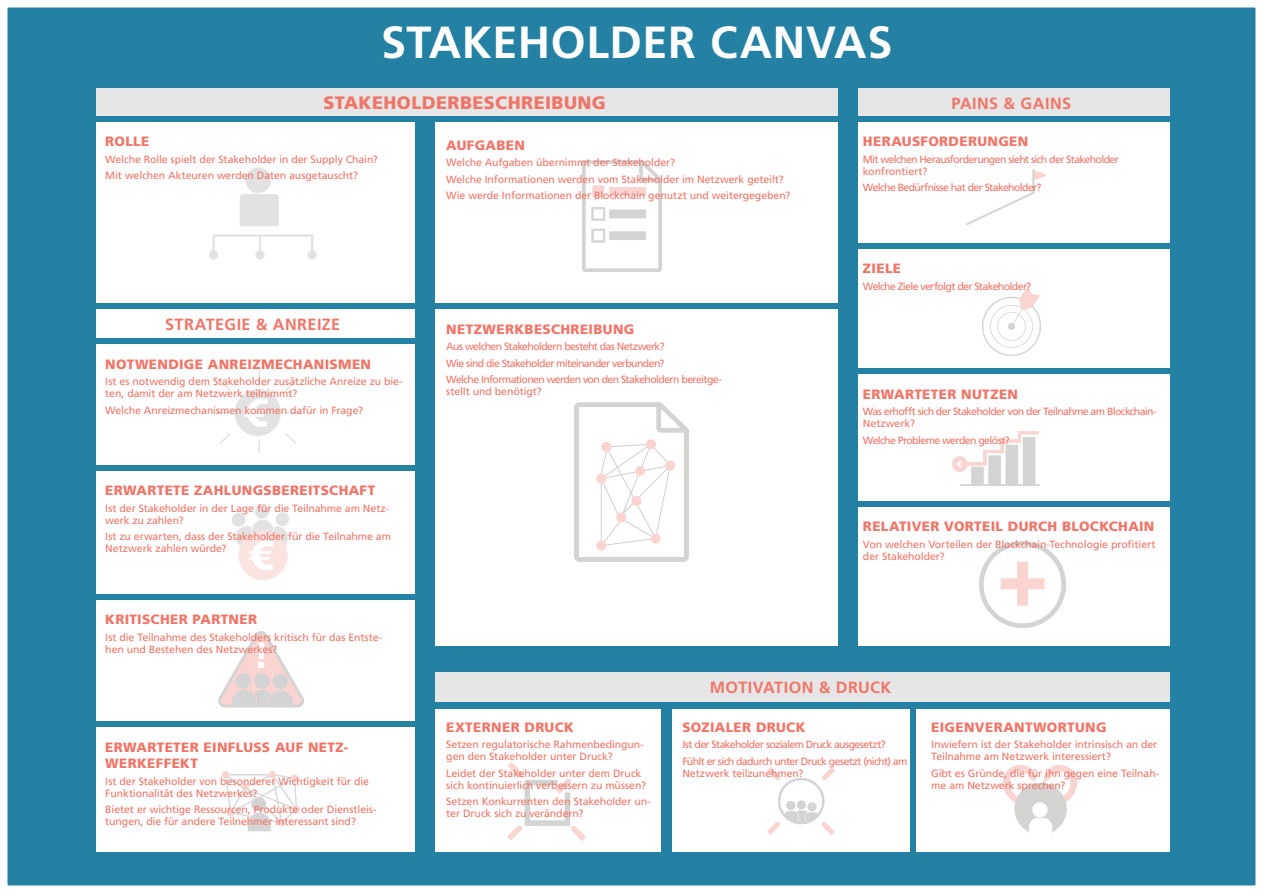
<style>
.page{position:relative;width:1263px;height:893px;background:#fff}
.page>*{position:absolute;margin:0;border:0;box-sizing:border-box;transform-origin:0 0}
.t1{font:700 45px "Frutiger LT Com";letter-spacing:.01em;color:#fff}
.t2{font:900 18px "Frutiger LT Com";letter-spacing:.025em;color:#f07568}
.t3{font:700 16.2px "Frutiger LT Com";letter-spacing:.025em;color:#f07568}
.t4{font:900 13.5px/16.2px "Frutiger LT Com";letter-spacing:.025em;color:#f07568}
.t5{font:10.5px/12px "Frutiger LT Com";letter-spacing:-.01em;color:#f07568}
.t6{font:10.5px/12px "Frutiger LT Com";letter-spacing:-.055em;color:#f07568}
.t7{font:10.5px "Frutiger LT Com";letter-spacing:-.06em;color:#f07568}
</style>
<div class="page">
<div style="left:4px;top:4px;width:1255px;height:885px;background:#2581a3"></div>
<div style="left:0;top:0;width:1263px;height:893px;border:8px solid #fff"></div>
<div style="left:94px;top:119px;width:325px;height:185px;background:#fff"></div>
<div style="left:429px;top:119px;width:410px;height:190px;background:#fff"></div>
<div style="left:94px;top:309px;width:325px;height:29px;background:#fff"></div>
<div style="left:94px;top:341px;width:325px;height:127px;background:#fff"></div>
<div style="left:94px;top:471px;width:325px;height:126px;background:#fff"></div>
<div style="left:94px;top:599px;width:325px;height:124px;background:#fff"></div>
<div style="left:94px;top:724px;width:325px;height:142px;background:#fff"></div>
<div style="left:429px;top:309px;width:410px;height:343px;background:#fff"></div>
<div style="left:429px;top:707px;width:234px;height:159px;background:#fff"></div>
<div style="left:672px;top:707px;width:245px;height:159px;background:#fff"></div>
<div style="left:915px;top:707px;width:255px;height:159px;background:#fff"></div>
<div style="left:853px;top:119px;width:317px;height:124px;background:#fff"></div>
<div style="left:853px;top:248px;width:317px;height:128px;background:#fff"></div>
<div style="left:853px;top:374px;width:317px;height:132px;background:#fff"></div>
<div style="left:853px;top:506px;width:317px;height:143px;background:#fff"></div>
<div style="left:94px;top:88px;width:745px;height:29px;background:#e6e6e6"></div>
<div style="left:429px;top:672px;width:741px;height:30px;background:#e6e6e6"></div>
<div style="left:853px;top:88px;width:317px;height:29px;background:#e6e6e6"></div>
<img style="left:967px;top:169px;width:78px;height:56px">
<img style="left:209px;top:167px;width:108px;height:93px">
<img style="left:583px;top:161px;width:79px;height:110px">
<img style="left:216px;top:370px;width:84px;height:83px">
<img style="left:507px;top:763px;width:78px;height:77px">
<img style="left:232px;top:505px;width:57px;height:74px">
<img style="left:218px;top:631px;width:85px;height:77px">
<img style="left:222px;top:771px;width:77px;height:60px">
<img style="left:574px;top:403px;width:114px;height:159px">
<img style="left:982px;top:288px;width:58px;height:68px">
<img style="left:952px;top:431px;width:87px;height:54px">
<img style="left:979px;top:541px;width:86px;height:86px">
<img style="left:767px;top:768px;width:67px;height:67px">
<img style="left:1003px;top:766px;width:73px;height:67px">
<div style="left:94px;top:304px;width:759px;height:5px;background:#2581a3"></div>
<div style="left:838px;top:88px;width:19px;height:564px;background:#2581a3"></div>
<div style="left:853px;top:369px;width:378px;height:5px;background:#2581a3"></div>
<div style="left:856px;top:501px;width:379px;height:5px;background:#2581a3"></div>
<div style="left:428px;top:647px;width:766px;height:5px;background:#2581a3"></div>
<div style="left:419px;top:703px;width:786px;height:6px;background:#2581a3"></div>
<div style="left:70px;top:88px;width:26px;height:784px;background:#2581a3"></div>
<div style="left:416px;top:118px;width:19px;height:738px;background:#2581a3"></div>
<div style="left:41px;top:465px;width:378px;height:5px;background:#2581a3"></div>
<div style="left:49px;top:594px;width:379px;height:5px;background:#2581a3"></div>
<div style="left:50px;top:722px;width:379px;height:5px;background:#2581a3"></div>
<div style="left:17px;top:338px;width:412px;height:6px;background:#2581a3"></div>
<div style="left:76px;top:116px;width:1102px;height:6px;background:#2581a3"></div>
<div style="left:85px;top:853px;width:1093px;height:26px;background:#2581a3"></div>
<div style="left:661px;top:707px;width:6px;height:153px;background:#2581a3"></div>
<div style="left:910px;top:707px;width:6px;height:153px;background:#2581a3"></div>
<p class="t1" style="left:381px;top:16px;width:513px">STAKEHOLDER CANVAS</p>
<p class="t2" style="left:324px;top:92px;width:284px">STAKEHOLDERBESCHREIBUNG</p>
<p class="t3" style="left:951px;top:93px;width:121px">PAINS &amp; GAINS</p>
<p class="t4" style="left:105px;top:133px;width:45px">ROLLE</p>
<p class="t5" style="left:105px;top:153px;width:274px">Welche Rolle spielt der Stakeholder in der Supply Chain?</p>
<p class="t5" style="left:105px;top:170px;width:254px">Mit welchen Akteuren werden Daten ausgetauscht?</p>
<p class="t3" style="left:165px;top:315px;width:177px">STRATEGIE &amp; ANREIZE</p>
<p class="t4" style="left:105px;top:356px;width:267px">NOTWENDIGE ANREIZMECHANISMEN</p>
<p class="t5" style="left:105px;top:375px;width:299px">Ist es notwendig dem Stakeholder zusätzliche Anreize zu bie&shy;ten, damit der am Netzwerk teilnimmt?</p>
<p class="t5" style="left:105px;top:404px;width:259px">Welche Anreizmechanismen kommen dafür in Frage?</p>
<p class="t4" style="left:105px;top:482px;width:271px">ERWARTETE ZAHLUNGSBEREITSCHAFT</p>
<p class="t5" style="left:105px;top:502px;width:285px">Ist der Stakeholder in der Lage für die Teilnahme am Netz&shy;werk zu zahlen?</p>
<p class="t5" style="left:105px;top:531px;width:287px">Ist zu erwarten, dass der Stakeholder für die Teilnahme am</p>
<p class="t5" style="left:105px;top:543px;width:123px">Netzwerk zahlen würde?</p>
<p class="t4" style="left:105px;top:611px;width:153px">KRITISCHER PARTNER</p>
<p class="t5" style="left:105px;top:631px;width:278px">Ist die Teilnahme des Stakeholders kritisch für das Entste&shy;hen und Bestehen des Netzwerkes?</p>
<p class="t4" style="left:105px;top:739px;width:244px">ERWARTETER EINFLUSS AUF NETZ-<br>WERKEFFEKT</p>
<p class="t5" style="left:105px;top:775px;width:265px">Ist der Stakeholder von besonderer Wichtigkeit für die</p>
<p class="t5" style="left:105px;top:787px;width:153px">Funktionalität des Netzwerkes?</p>
<p class="t5" style="left:105px;top:803px;width:273px">Bietet er wichtige Ressourcen, Produkte oder Dienstleis&shy;tungen, die für andere Teilnehmer interessant sind?</p>
<p class="t4" style="left:446px;top:137px;width:80px">AUFGABEN</p>
<p class="t5" style="left:446px;top:157px;width:230px">Welche Aufgaben übernimmt der Stakeholder?</p>
<p class="t5" style="left:446px;top:173px;width:339px">Welche Informationen werden vom Stakeholder im Netzwerk geteilt?</p>
<p class="t5" style="left:446px;top:190px;width:345px">Wie werde Informationen der Blockchain genutzt und weitergegeben?</p>
<p class="t4" style="left:446px;top:321px;width:189px">NETZWERKBESCHREIBUNG</p>
<p class="t6" style="left:446px;top:341px;width:220px">Aus welchen Stakeholdern besteht das Netzwerk?</p>
<p class="t7" style="left:446px;top:357px;width:220px">Wie sind die Stakeholder miteinander verbunden?</p>
<p class="t6" style="left:446px;top:374px;width:277px">Welche Informationen werden von den Stakeholdern bereitge&shy;stellt und benötigt?</p>
<p class="t4" style="left:863px;top:133px;width:167px">HERAUSFORDERUNGEN</p>
<p class="t6" style="left:863px;top:153px;width:257px">Mit welchen Herausforderungen sieht sich der Stakeholder konfrontiert?</p>
<p class="t6" style="left:863px;top:182px;width:180px">Welche Bedürfnisse hat der Stakeholder?</p>
<p class="t4" style="left:863px;top:260px;width:40px">ZIELE</p>
<p class="t7" style="left:863px;top:280px;width:170px">Welche Ziele verfolgt der Stakeholder?</p>
<p class="t4" style="left:863px;top:386px;width:157px">ERWARTETER NUTZEN</p>
<p class="t7" style="left:863px;top:405px;width:295px">Was erhofft sich der Stakeholder von der Teilnahme am Blockchain-</p>
<p class="t5" style="left:863px;top:417px;width:54px">Netzwerk?</p>
<p class="t6" style="left:863px;top:434px;width:148px">Welche Probleme werden gelöst?</p>
<p class="t4" style="left:863px;top:518px;width:293px">RELATIVER VORTEIL DURCH BLOCKCHAIN</p>
<p class="t5" style="left:863px;top:538px;width:294px">Von welchen Vorteilen der Blockchain-Technologie profitiert der Stakeholder?</p>
<p class="t4" style="left:446px;top:719px;width:129px">EXTERNER DRUCK</p>
<p class="t5" style="left:446px;top:739px;width:199px">Setzen regulatorische Rahmenbedingun&shy;gen den Stakeholder unter Druck?</p>
<p class="t5" style="left:446px;top:767px;width:201px">Leidet der Stakeholder unter dem Druck sich kontinuierlich verbessern zu müssen?</p>
<p class="t5" style="left:446px;top:796px;width:206px">Setzen Konkurrenten den Stakeholder un&shy;ter Druck sich zu verändern?</p>
<p class="t3" style="left:710px;top:678px;width:183px">MOTIVATION &amp; DRUCK</p>
<p class="t4" style="left:682px;top:719px;width:125px">SOZIALER DRUCK</p>
<p class="t6" style="left:682px;top:739px;width:205px">Ist der Stakeholder sozialem Druck ausgesetzt?</p>
<p class="t7" style="left:682px;top:755px;width:227px">Fühlt er sich dadurch unter Druck gesetzt (nicht) am</p>
<p class="t5" style="left:682px;top:767px;width:123px">Netzwerk teilzunehmen?</p>
<p class="t4" style="left:931px;top:719px;width:177px">EIGENVERANTWORTUNG</p>
<p class="t5" style="left:931px;top:739px;width:228px">Inwiefern ist der Stakeholder intrinsisch an der</p>
<p class="t5" style="left:931px;top:751px;width:181px">Teilnahme am Netzwerk interessiert?</p>
<p class="t5" style="left:931px;top:767px;width:230px">Gibt es Gründe, die für ihn gegen eine Teilnah&shy;me am Netzwerk sprechen?</p>
</div>
